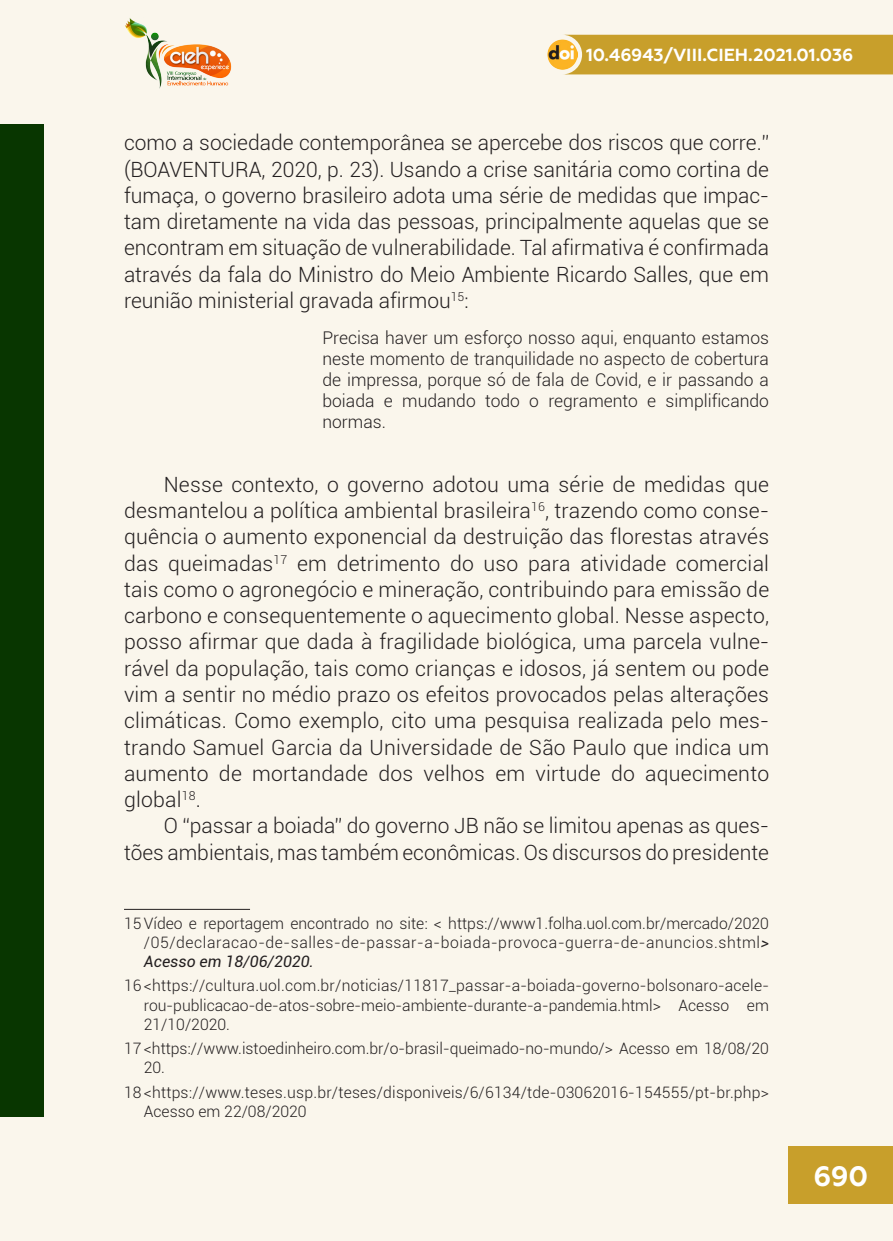
<style>
.page{position:relative;width:893px;height:1241px;background:#fff}
.page>*{position:absolute;margin:0;border:0;box-sizing:border-box;transform-origin:0 0}
.t1{font:700 28px "Geometria";color:#fff}
._7_CORPO{font:300 21px/26.2px "Roboto";color:#231f20;text-align:justify}
._8_CITACAO{font:300 17.5px/21px "Roboto";color:#231f20;text-align:justify}
.t2{font:700 17.5px "Geometria";color:#fff}
._14_RODAPE{font:300 15.75px/19.2px "Roboto";color:#231f20;text-align:justify}
.s1{font-weight:400;font-style:italic}
</style>
<div class="page">
<div style="left:0;top:0;width:893px;height:1240px;background:#faf6ec"></div>
<div style="left:0;top:124px;width:44px;height:992px;background:#083600"></div>
<hr style="left:124px;top:908px;width:126px;height:1px;background:#231f20">
<div style="left:562px;top:35px;width:331px;height:39px;background:#c89f2b"></div>
<img style="left:547px;top:40px;width:30px;height:29px">
<div style="left:789px;top:1145px;width:104px;height:58px;background:#c89f2b"></div>
<img style="left:125px;top:18px;width:107px;height:71px">
<p class="t2" style="left:586px;top:45px;width:269px">10.46943/VIII.CIEH.2021.01.036</p>
<p class="_7_CORPO" style="left:124px;top:129px;width:646px">como a sociedade contemporânea se apercebe dos riscos que corre.” (BOAVENTURA, 2020, p. 23). Usando a crise sanitária como cortina de fumaça, o governo brasileiro adota uma série de medidas que impac&shy;tam diretamente na vida das pessoas, principalmente aquelas que se encontram em situação de vulnerabilidade. Tal afirmativa é confirmada através da fala do Ministro do Meio Ambiente Ricardo Salles, que em reunião ministerial gravada afirmou<sup>15</sup>:</p>
<p class="_8_CITACAO" style="left:322px;top:326px;width:448px">Precisa haver um esforço nosso aqui, enquanto estamos neste momento de tranquilidade no aspecto de cobertura de impressa, porque só de fala de Covid, e ir passando a boiada e mudando todo o regramento e simplificando normas.</p>
<p class="_7_CORPO" style="left:124px;top:470px;width:647px;text-indent:40px">Nesse contexto, o governo adotou uma série de medidas que desmantelou a política ambiental brasileira<sup>16</sup>, trazendo como conse&shy;quência o aumento exponencial da destruição das florestas através das queimadas<sup>17</sup> em detrimento do uso para atividade comercial tais como o agronegócio e mineração, contribuindo para emissão de carbono e consequentemente o aquecimento global. Nesse aspecto, posso afirmar que dada à fragilidade biológica, uma parcela vulne&shy;rável da população, tais como crianças e idosos, já sentem ou pode vim a sentir no médio prazo os efeitos provocados pelas alterações climáticas. Como exemplo, cito uma pesquisa realizada pelo mes&shy;trando Samuel Garcia da Universidade de São Paulo que indica um aumento de mortandade dos velhos em virtude do aquecimento global<sup>18</sup>.</p>
<p class="_7_CORPO" style="left:124px;top:811px;width:646px;text-align:right">O “passar a boiada” do governo JB não se limitou apenas as ques&shy;tões ambientais, mas também econômicas. Os discursos do presidente</p>
<p class="_14_RODAPE" style="left:144px;top:912px;width:627px;text-indent:-20px">15Vídeo e reportagem encontrado no site: &lt; https://www1.folha.uol.com.br/mercado/2020 /05/declaracao-de-salles-de-passar-a-boiada-provoca-guerra-de-anuncios.shtml<span class="s1">&gt; Acesso em 18/06/2020.</span></p>
<p class="_14_RODAPE" style="left:144px;top:975px;width:627px;text-indent:-20px">16 &lt;https://cultura.uol.com.br/noticias/11817_passar-a-boiada-governo-bolsonaro-acele&shy;rou-publicacao-de-atos-sobre-meio-ambiente-durante-a-pandemia.html&gt; Acesso em 21/10/2020.</p>
<p class="_14_RODAPE" style="left:144px;top:1038px;width:627px;text-indent:-20px">17 &lt;https://www.istoedinheiro.com.br/o-brasil-queimado-no-mundo/&gt; Acesso em 18/08/20<br>20.</p>
<p class="_14_RODAPE" style="left:144px;top:1081px;width:627px;text-indent:-20px">18 &lt;https://www.teses.usp.br/teses/disponiveis/6/6134/tde-03062016-154555/pt-br.php&gt;<br>Acesso em 22/08/2020</p>
<h1 class="t1" style="left:813px;top:1158px;width:56px">690</h1>
</div>
